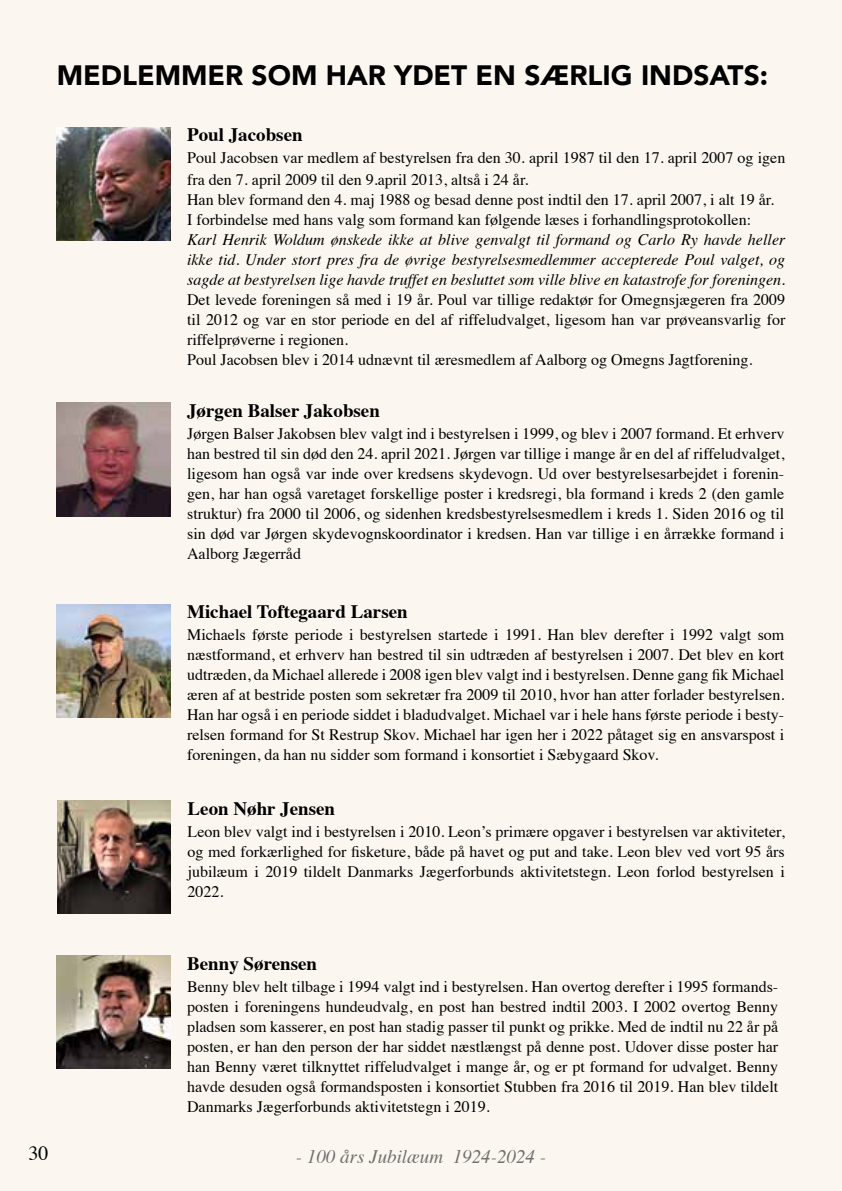
<style>
.page{position:relative;width:842px;height:1191px;background:#fbf7f0}
.page>*{position:absolute;margin:0;border:0;box-sizing:border-box;transform-origin:0 0}
.t1{font:900 28px "Avenir";color:#000}
.t2{font:20px "Times";color:#000}
.t3{font:700 19px "Times";color:#000}
.t4{font:italic 19px "Times";color:#706f6f}
.t5{font:16px/20px "Times";color:#000;text-align:justify}
.t6{font:italic 16px/20px "Times";color:#000;text-align:justify}
</style>
<div class="page">
<img style="left:57px;top:127px;width:113px;height:113px">
<img style="left:57px;top:403px;width:113px;height:113px">
<img style="left:57px;top:604px;width:113px;height:113px">
<img style="left:57px;top:800px;width:114px;height:114px">
<img style="left:57px;top:955px;width:113px;height:113px">
<h1 class="t1" style="left:57px;top:51px;width:713px">MEDLEMMER SOM HAR YDET EN SÆRLIG INDSATS:</h1>
<p class="t3" style="left:187px;top:117px;width:117px">Poul Jacobsen</p>
<p class="t5" style="left:187px;top:145px;width:600px;line-height:22px">Poul Jacobsen var medlem af bestyrelsen fra den 30. april 1987 til den 17. april 2007 og igen fra den 7. april 2009 til den 9.april 2013, altså i 24 år.</p>
<p class="t5" style="left:187px;top:188px;width:589px">Han blev formand den 4. maj 1988 og besad denne post indtil den 17. april 2007, i alt 19 år.<br>I forbindelse med hans valg som formand kan følgende læses i forhandlingsprotokollen:</p>
<p class="t6" style="left:187px;top:229px;width:600px">Karl Henrik Woldum ønskede ikke at blive genvalgt til formand og Carlo Ry havde heller ikke tid. Under stort pres fra de øvrige bestyrelsesmedlemmer accepterede Poul valget, og sagde at bestyrelsen lige havde truffet en besluttet som ville blive en katastrofe for foreningen.</p>
<p class="t5" style="left:187px;top:288px;width:600px;text-align:left">Det levede foreningen så med i 19 år. Poul var tillige redaktør for Omegnsjægeren fra 2009 til 2012 og var en stor periode en del af riffeludvalget, ligesom han var prøveansvarlig for riffelprøverne i regionen.<br>Poul Jacobsen blev i 2014 udnævnt til æresmedlem af Aalborg og Omegns Jagtforening.</p>
<p class="t3" style="left:187px;top:392px;width:194px">Jørgen Balser Jakobsen</p>
<p class="t5" style="left:187px;top:422px;width:599px">Jørgen Balser Jakobsen blev valgt ind i bestyrelsen i 1999, og blev i 2007 formand. Et erhverv han bestred til sin død den 24. april 2021. Jørgen var tillige i mange år en del af riffeludvalget, ligesom han også var inde over kredsens skydevogn. Ud over bestyrelsesarbejdet i forenin&shy;gen, har han også varetaget forskellige poster i kredsregi, bla formand i kreds 2 (den gamle struktur) fra 2000 til 2006, og sidenhen kredsbestyrelsesmedlem i kreds 1. Siden 2016 og til sin død var Jørgen skydevognskoordinator i kredsen. Han var tillige i en årrække formand i Aalborg Jægerråd</p>
<p class="t3" style="left:187px;top:593px;width:222px">Michael Toftegaard Larsen</p>
<p class="t5" style="left:187px;top:623px;width:599px">Michaels første periode i bestyrelsen startede i 1991. Han blev derefter i 1992 valgt som næstformand, et erhverv han bestred til sin udtræden af bestyrelsen i 2007. Det blev en kort udtræden, da Michael allerede i 2008 igen blev valgt ind i bestyrelsen. Denne gang fik Michael æren af at bestride posten som sekretær fra 2009 til 2010, hvor han atter forlader bestyrelsen.<br>Han har også i en periode siddet i bladudvalget. Michael var i hele hans første periode i besty&shy;relsen formand for St Restrup Skov. Michael har igen her i 2022 påtaget sig en ansvarspost i foreningen, da han nu sidder som formand i konsortiet i Sæbygaard Skov.</p>
<p class="t3" style="left:188px;top:790px;width:149px">Leon Nøhr Jensen</p>
<p class="t5" style="left:188px;top:820px;width:599px">Leon blev valgt ind i bestyrelsen i 2010. Leon’s primære opgaver i bestyrelsen var aktiviteter, og med forkærlighed for fisketure, både på havet og put and take. Leon blev ved vort 95 års jubilæum i 2019 tildelt Danmarks Jægerforbunds aktivitetstegn. Leon forlod bestyrelsen i 2022.</p>
<p class="t2" style="left:28px;top:1134px;width:21px">30</p>
<p class="t3" style="left:187px;top:945px;width:132px">Benny Sørensen</p>
<p class="t5" style="left:187px;top:974px;width:593px">Benny blev helt tilbage i 1994 valgt ind i bestyrelsen. Han overtog derefter i 1995 formands&shy;posten i foreningens hundeudvalg, en post han bestred indtil 2003. I 2002 overtog Benny pladsen som kasserer, en post han stadig passer til punkt og prikke. Med de indtil nu 22 år på posten, er han den person der har siddet næstlængst på denne post. Udover disse poster har han Benny været tilknyttet riffeludvalget i mange år, og er pt formand for udvalget. Benny havde desuden også formandsposten i konsortiet Stubben fra 2016 til 2019. Han blev tildelt Danmarks Jægerforbunds aktivitetstegn i 2019.</p>
<p class="t4" style="left:296px;top:1140px;width:252px">- 100 års Jubilæum 1924-2024 -</p>
</div>
